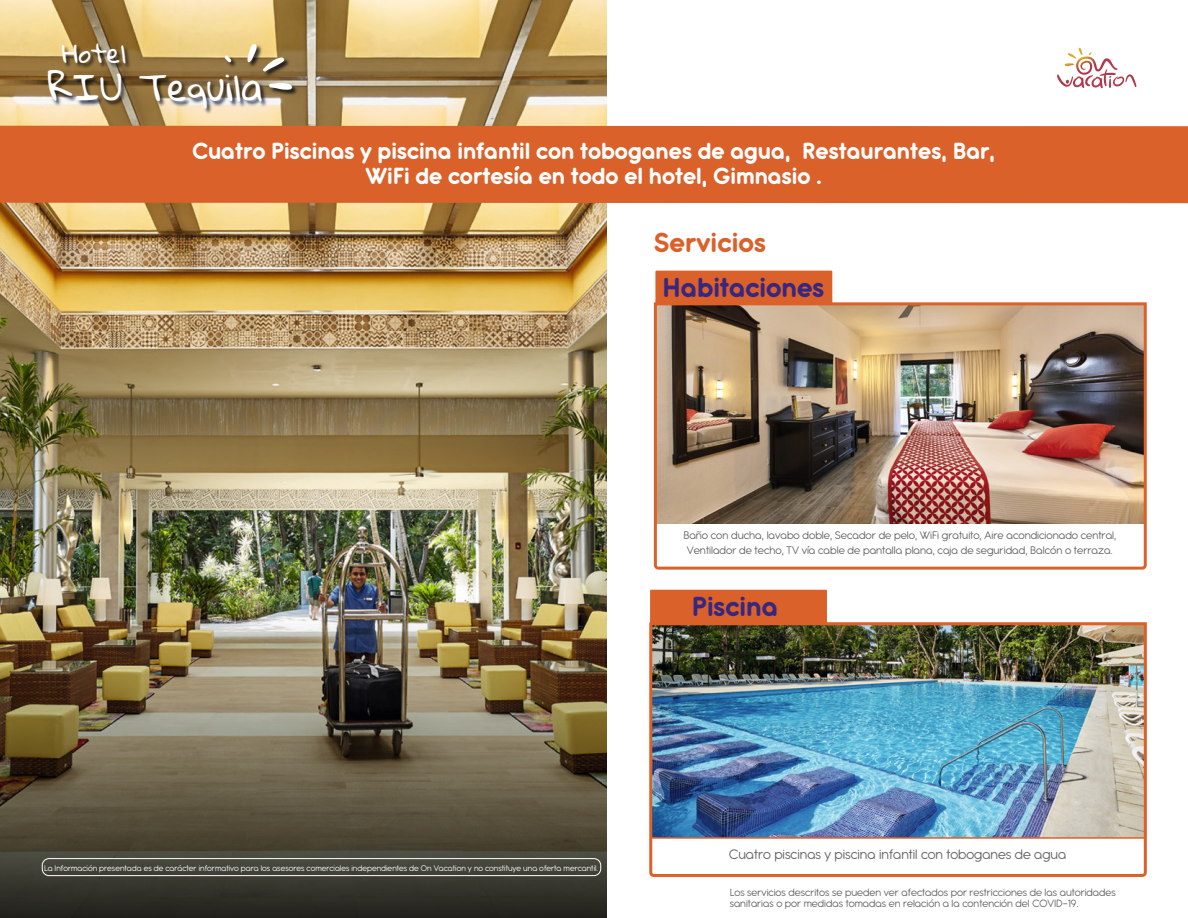
<style>
.page{position:relative;width:1188px;height:918px;background:#fff}
.page>*{position:absolute;margin:0;border:0;box-sizing:border-box;transform-origin:0 0}
.t1{font:32.55px "Gloria Hallelujah";color:#fff}
.t2{font:700 30px "Antipasto Pro";color:#38277e}
.t3{font:700 30px "Antipasto Pro";color:#db612a}
.t4{font:700 25.5px/25.5px "Antipasto Pro";color:#fff;text-align:center}
.t5{font:22.65px "Gloria Hallelujah";color:#fff}
.t6{font:15px "Antipasto Pro";color:#636362}
.t7{font:12px/15px "Antipasto Pro";color:#636362}
.t8{font:11.55px/11.6px "Antipasto Pro";color:#636362}
.t9{font:9px "Antipasto Pro";color:#fff}
</style>
<div class="page">
<img style="left:0;top:0;width:606px;height:611px">
<img style="left:0;top:611px;width:606px;height:307px">
<div style="left:0;top:126px;width:1188px;height:77px;background:#db612a"></div>
<div style="left:655px;top:271px;width:177px;height:34px;background:#db612a"></div>
<div style="left:650px;top:590px;width:177px;height:34px;background:#db612a"></div>
<img style="left:653px;top:301px;width:494px;height:269px">
<img style="left:649px;top:621px;width:498px;height:256px">
<div style="left:42px;top:858px;width:559px;height:18px;border:1px solid #fff;border-radius:7px"></div>
<svg style="left:1057px;top:48px;width:80px;height:39px"></svg>
<img style="left:46px;top:39px;width:254px;height:91px">
<svg style="left:224px;top:43px;width:69px;height:47px;background:#a58d63"></svg>
<h3 class="t5" style="left:62px;top:42px;width:66px">Hotel</h3>
<h1 class="t1" style="left:48px;top:71px;width:217px">RIU Tequila</h1>
<h3 class="t4" style="left:193px;top:139px;width:804px">Cuatro Piscinas y piscina infantil con toboganes de agua, Restaurantes, Bar,<br>WiFi de cortesía en todo el hotel, Gimnasio .</h3>
<h2 class="t3" style="left:654px;top:224px;width:113px">Servicios</h2>
<h2 class="t2" style="left:663px;top:269px;width:163px">Habitaciones</h2>
<p class="t7" style="left:683px;top:528px;width:435px">Baño con ducha, lavabo doble, Secador de pelo, WiFi gratuito, Aire acondicionado central,<br>Ventilador de techo, TV vía cable de pantalla plana, caja de seguridad, Balcón o terraza.</p>
<h2 class="t2" style="left:692px;top:588px;width:88px">Piscina</h2>
<p class="t9" style="left:44px;top:863px;width:556px">La Información presentada es de carácter informativo para los asesores comerciales independientes de On Vacation y no constituye una oferta mercantil.</p>
<p class="t6" style="left:729px;top:846px;width:339px">Cuatro piscinas y piscina infantil con toboganes de agua</p>
<p class="t8" style="left:730px;top:887px;width:388px">Los servicios descritos se pueden ver afectados por restricciones de las autoridades sanitarias o por medidas tomadas en relación a la contención del COVID-19.</p>
</div>
